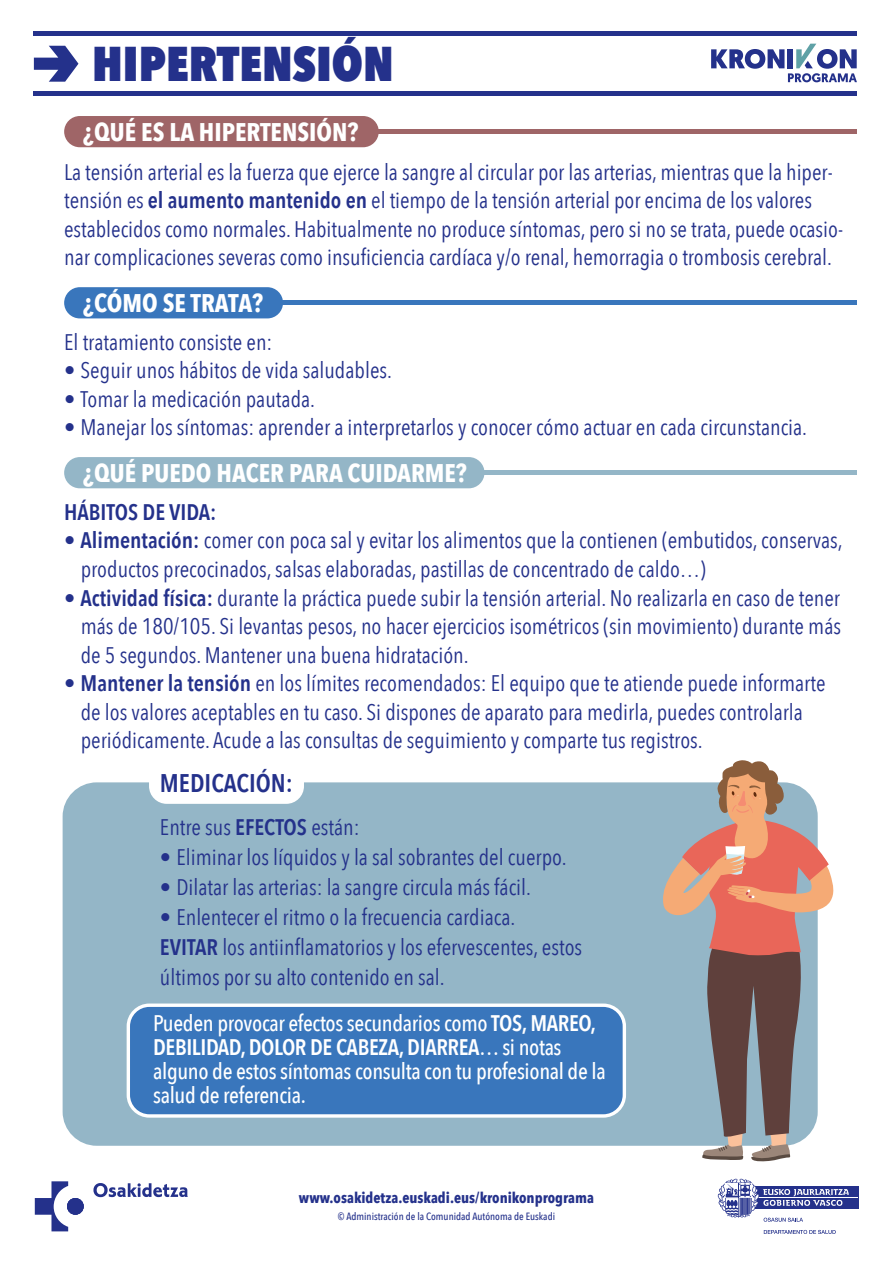
<style>
.page{position:relative;width:893px;height:1263px;background:#fff}
.page>*{position:absolute;margin:0;border:0;box-sizing:border-box;transform-origin:0 0}
.t1{font:800 48.75px "Avenir Next Condensed";color:#24318b}
.t2{font:700 25.5px "Avenir Next Condensed";color:#fff}
.t3{font:600 25.5px "Avenir Next Condensed";color:#24318b}
.t4{font:22.5px/28.5px "Avenir Next Condensed";color:#24318b}
.t5{font:500 22.5px/24px "Avenir Next Condensed";letter-spacing:-.015em;color:#fff}
.t6{font:600 22.5px "Avenir Next Condensed";color:#24318b}
.t7{font:700 15px "Avenir Next Condensed";color:#24318b}
.t8{font:500 10.5px "Avenir Next Condensed";color:#24318b}
.s1{font-weight:600}
</style>
<div class="page">
<hr style="left:34px;top:91px;width:823px;height:4px;background:#24318b">
<hr style="left:34px;top:32px;width:823px;height:4px;background:#24318b">
<svg style="left:34px;top:46px;width:44px;height:36px"></svg>
<hr style="left:70px;top:301px;width:787px;height:4px;background:#3976bc">
<div style="left:64px;top:287px;width:219px;height:31px;background:#3976bc;border-radius:16px"></div>
<svg style="left:35px;top:1181px;width:33px;height:50px"></svg>
<div style="left:67px;top:1198px;width:17px;height:17px;background:#24318b;border-radius:50%"></div>
<svg style="left:93px;top:1183px;width:95px;height:14px"></svg>
<svg style="left:764px;top:1230px;width:72px;height:4px"></svg>
<div style="left:748px;top:1186px;width:110px;height:22px;background:#24318b"></div>
<hr style="left:748px;top:1197px;width:110px;height:1px;background:#fff">
<svg style="left:717px;top:1178px;width:132px;height:44px"></svg>
<hr style="left:70px;top:130px;width:787px;height:4px;background:#9f6567">
<div style="left:64px;top:116px;width:315px;height:31px;background:#9f6567;border-radius:16px"></div>
<svg style="left:711px;top:44px;width:146px;height:38px"></svg>
<hr style="left:70px;top:471px;width:787px;height:4px;background:#94b6c7">
<div style="left:64px;top:457px;width:420px;height:31px;background:#94b6c7;border-radius:16px"></div>
<div style="left:63px;top:782px;width:755px;height:364px;background:#94b6c7;border-radius:34px"></div>
<div style="left:149px;top:764px;width:155px;height:40px;background:#fff;border-radius:18px"></div>
<div style="left:128px;top:1005px;width:496px;height:111px;background:#3976bc;border-radius:21px"></div>
<div style="left:127px;top:1003px;width:499px;height:115px;border:3px solid #fff;border-radius:21px"></div>
<svg style="left:663px;top:760px;width:171px;height:402px"></svg>
<h1 class="t1" style="left:92px;top:33px;width:303px">HIPERTENSIÓN</h1>
<p class="t2" style="left:83px;top:116px;width:277px">¿QUÉ ES LA HIPERTENSIÓN?</p>
<p class="t4" style="left:64px;top:157px;width:780px">La tensión arterial es la fuerza que ejerce la sangre al circular por las arterias, mientras que la hiper&shy;tensión es <span class="s1">el aumento mantenido en</span> el tiempo de la tensión arterial por encima de los valores establecidos como normales. Habitualmente no produce síntomas, pero si no se trata, puede ocasio&shy;nar complicaciones severas como insuficiencia cardíaca y/o renal, hemorragia o trombosis cerebral.</p>
<p class="t2" style="left:83px;top:287px;width:181px">¿CÓMO SE TRATA?</p>
<p class="t4" style="left:64px;top:326px;width:210px">El tratamiento consiste en:</p>
<p class="t4" style="left:64px;top:355px;width:329px">• Seguir unos hábitos de vida saludables.</p>
<p class="t4" style="left:64px;top:383px;width:252px">• Tomar la medicación pautada.</p>
<p class="t4" style="left:64px;top:412px;width:744px">• Manejar los síntomas: aprender a interpretarlos y conocer cómo actuar en cada circunstancia.</p>
<p class="t2" style="left:83px;top:458px;width:385px">¿QUÉ PUEDO HACER PARA CUIDARME?</p>
<p class="t6" style="left:64px;top:493px;width:154px">HÁBITOS DE VIDA:</p>
<p class="t4" style="left:81px;top:525px;width:763px;text-indent:-17px">• <span class="s1">Alimentación:</span> comer con poca sal y evitar los alimentos que la contienen (embutidos, conservas, productos precocinados, salsas elaboradas, pastillas de concentrado de caldo…)</p>
<p class="t4" style="left:81px;top:582px;width:762px;text-align:justify;text-indent:-17px">• <span class="s1">Actividad física:</span> durante la práctica puede subir la tensión arterial. No realizarla en caso de tener más de 180/105. Si levantas pesos, no hacer ejercicios isométricos (sin movimiento) durante más de 5 segundos. Mantener una buena hidratación.</p>
<p class="t4" style="left:81px;top:668px;width:746px;text-indent:-17px">• <span class="s1">Mantener la tensión</span> en los límites recomendados: El equipo que te atiende puede informarte de los valores aceptables en tu caso. Si dispones de aparato para medirla, puedes controlarla periódicamente. Acude a las consultas de seguimiento y comparte tus registros.</p>
<p class="t3" style="left:160px;top:761px;width:135px">MEDICACIÓN:</p>
<p class="t4" style="left:160px;top:812px;width:201px">Entre sus <span class="s1">EFECTOS</span> están:</p>
<p class="t4" style="left:160px;top:842px;width:408px">• Eliminar los líquidos y la sal sobrantes del cuerpo.</p>
<p class="t4" style="left:160px;top:872px;width:373px">• Dilatar las arterias: la sangre circula más fácil.</p>
<p class="t4" style="left:160px;top:901px;width:424px;line-height:30px">• Enlentecer el ritmo o la frecuencia cardiaca.<br><span class="s1">EVITAR</span> los antiinflamatorios y los efervescentes, estos últimos por su alto contenido en sal.</p>
<p class="t5" style="left:153px;top:1011px;width:454px">Pueden provocar efectos secundarios como <span class="s1">TOS, MAREO, DEBILIDAD, DOLOR DE CABEZA, DIARREA</span>… si notas alguno de estos síntomas consulta con tu profesional de la salud de referencia.</p>
<p class="t7" style="left:299px;top:1189px;width:297px">www.osakidetza.euskadi.eus/kronikonprograma</p>
<p class="t8" style="left:338px;top:1210px;width:219px">© Administración de la Comunidad Autónoma de Euskadi</p>
</div>
